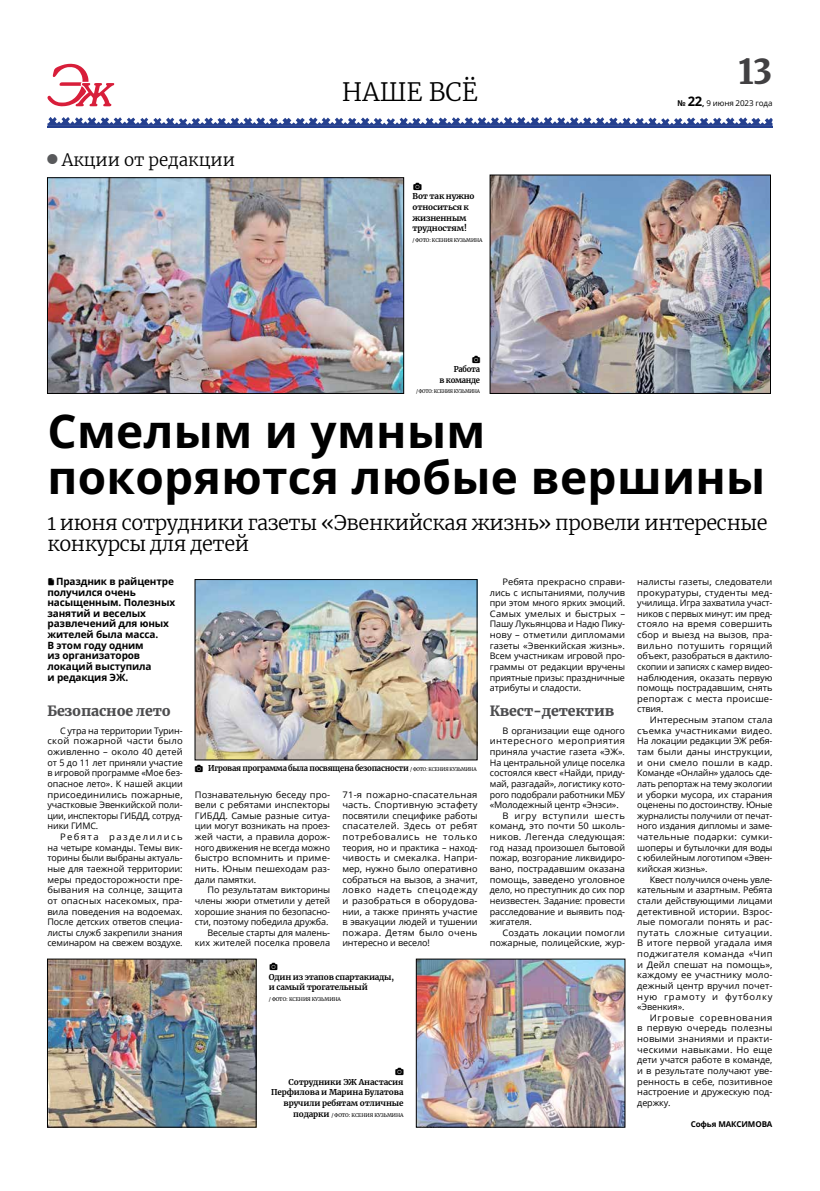
<style>
.page{position:relative;width:820px;height:1191px;background:#fff}
.page>*{position:absolute;margin:0;border:0;box-sizing:border-box;transform-origin:0 0}
.t1{font:700 46px/46.5px "Open Sans";letter-spacing:.005em;color:#000}
.t2{font:900 34px "Merriweather";color:#414042;scale:.95 1}
.t3{font:300 25px "Merriweather";color:#000}
.t4{font:300 20px/21.3px "Merriweather";letter-spacing:-.02em;color:#000}
.t5{font:300 17px "Merriweather";color:#000}
.t6{font:900 14px "Merriweather";letter-spacing:-.01em;color:#4d4d4f}
.t7{font:700 10px/10.6px "Open Sans";letter-spacing:-.015em;color:#000}
.t8{font:9px/10.6px "Open Sans";letter-spacing:-.01em;color:#000;text-align:justify}
.t9{font:9px/10.6px "Open Sans";letter-spacing:-.01em;color:#000;text-align:justify;scale:1.05 1}
.t10{font:9px/10.6px "Open Sans";letter-spacing:-.01em;color:#000;text-align:justify;scale:1.04 1}
.t11{font:9px "Open Sans";letter-spacing:.02em;color:#000;scale:1.05 1}
.t12{font:9px "Open Sans";letter-spacing:.045em;color:#000;scale:1.05 1}
.t13{font:9px "Open Sans";letter-spacing:.06em;color:#000;scale:1.05 1}
.t14{font:700 8px/10.6px "Merriweather";letter-spacing:-.02em;color:#000}
.t15{font:700 8px "Merriweather";letter-spacing:-.02em;color:#000;scale:.95 1}
.t16{font:8px "Open Sans";letter-spacing:-.015em;color:#000}
.t17{font:700 8px "Open Sans";letter-spacing:-.015em;color:#000}
.t18{font:700 8px/10.6px "Merriweather";letter-spacing:-.02em;color:#000;text-align:right;scale:.94 1}
.t19{font:5px "Merriweather";letter-spacing:-.015em;color:#000}
.t20{font:5px "Merriweather";letter-spacing:-.035em;color:#000;scale:.92 1}
.s1{font-weight:700}
.s2{font-weight:700;font-size:13px}
.s3{font-weight:400;font-size:5px}
.s4{font-weight:700;font-size:8px}
</style>
<div class="page">
<svg style="left:47px;top:117px;width:725px;height:9px"></svg>
<hr style="left:47px;top:127px;width:725px;height:1px;background:#25408f">
<svg style="left:47px;top:64px;width:67px;height:42px"></svg>
<img style="left:49px;top:180px;width:352px;height:211px">
<img style="left:491px;top:177px;width:277px;height:214px">
<img style="left:197px;top:581px;width:278px;height:177px">
<div style="left:195px;top:579px;width:282px;height:181px;border:1px solid #000"></div>
<img style="left:49px;top:961px;width:205px;height:164px">
<div style="left:47px;top:959px;width:209px;height:168px;border:1px solid #000"></div>
<img style="left:418px;top:961px;width:204px;height:164px">
<h3 class="t5" style="left:62px;top:148px;width:175px">Акции от редакции</h3>
<h3 class="t3" style="left:342px;top:74px;width:137px">НАШЕ ВСЁ</h3>
<p class="t14" style="left:412px;top:191px;width:64px">Вот так нужно относиться к жизненным трудностям!</p>
<p class="t19" style="left:412px;top:236px;width:71px">/ ФОТО: КСЕНИЯ КУЗЬМИНА</p>
<p class="t18" style="left:439px;top:364px;width:45px">Работа<br>в команде</p>
<p class="t20" style="left:416px;top:388px;width:71px">/ ФОТО: КСЕНИЯ КУЗЬМИНА</p>
<h2 class="t2" style="left:738px;top:48px;width:37px">13</h2>
<p class="t16" style="left:677px;top:98px;width:96px"><span class="s1">№</span> <span class="s2">22</span><span class="s1">,</span> 9 июня 2023 года</p>
<h1 class="t1" style="left:47px;top:407px;width:719px">Смелым и умным покоряются любые вершины</h1>
<h3 class="t4" style="left:47px;top:511px;width:721px">1 июня сотрудники газеты «Эвенкийская жизнь» провели интересные конкурсы для детей</h3>
<p class="t7" style="left:47px;top:575px;width:129px;text-indent:9px">Праздник в райцентре получился очень насыщенным. Полезных занятий и веселых развлечений для юных жителей была масса.<br>В этом году одним<br>из организаторов локаций выступила<br>и редакция ЭЖ.</p>
<h3 class="t6" style="left:47px;top:701px;width:125px">Безопасное лето</h3>
<p class="t8" style="left:47px;top:725px;width:137px;text-indent:13px">С утра на территории Турин&shy;ской пожарной части было оживленно – около 40 детей от 5 до 11 лет приняли участие в игровой программе «Мое без&shy;опасное лето». К нашей акции присоединились пожарные, участковые Эвенкийской поли&shy;ции, инспекторы ГИБДД, сотруд&shy;ники ГИМС.</p>
<p class="t9" style="left:47px;top:831px;width:130px;text-indent:13px">Ребята разделились на четыре команды. Темы вик&shy;торины были выбраны актуаль&shy;ные для таежной территории: меры предосторожности пре&shy;бывания на солнце, защита от опасных насекомых, пра&shy;вила поведения на водоемах.<br>После детских ответов специа&shy;листы служб закрепили знания семинаром на свежем воздухе.</p>
<p class="t10" style="left:489px;top:576px;width:131px;text-indent:13px">Ребята прекрасно справи&shy;лись с испытаниями, получив при этом много ярких эмоций.<br>Самых умелых и быстрых – Пашу Лукьянцова и Надю Пику&shy;нову – отметили дипломами газеты «Эвенкийская жизнь».<br>Всем участникам игровой про&shy;граммы от редакции вручены приятные призы: праздничные атрибуты и сладости.</p>
<h3 class="t6" style="left:489px;top:701px;width:126px">Квест-детектив</h3>
<p class="t8" style="left:502px;top:725px;width:124px">В организации еще одного</p>
<p class="t12" style="left:489px;top:735px;width:130px">интересного мероприятия</p>
<p class="t8" style="left:489px;top:746px;width:137px">приняла участие газета «ЭЖ».</p>
<p class="t8" style="left:489px;top:757px;width:137px">На центральной улице поселка</p>
<p class="t8" style="left:489px;top:767px;width:137px">состоялся квест «Найди, приду-</p>
<p class="t8" style="left:489px;top:778px;width:137px">май, разгадай», логистику кото-</p>
<p class="t8" style="left:489px;top:788px;width:137px">рого подобрали работники МБУ</p>
<p class="t8" style="left:489px;top:799px;width:130px">«Молодежный центр «Энэси».</p>
<p class="t13" style="left:502px;top:809px;width:118px">В игру вступили шесть</p>
<p class="t10" style="left:489px;top:820px;width:131px">команд, это почти 50 школь-</p>
<p class="t11" style="left:489px;top:830px;width:130px">ников. Легенда следующая:</p>
<p class="t8" style="left:489px;top:842px;width:137px">год назад произошел бытовой</p>
<p class="t8" style="left:489px;top:852px;width:137px">пожар, возгорание ликвидиро-</p>
<p class="t8" style="left:489px;top:863px;width:137px">вано, пострадавшим оказана</p>
<p class="t8" style="left:489px;top:873px;width:137px">помощь, заведено уголовное</p>
<p class="t8" style="left:489px;top:884px;width:137px">дело, но преступник до сих пор</p>
<p class="t8" style="left:489px;top:895px;width:137px">неизвестен. Задание: провести</p>
<p class="t8" style="left:489px;top:905px;width:137px">расследование и выявить под-</p>
<p class="t8" style="left:489px;top:916px;width:44px">жигателя.</p>
<p class="t10" style="left:502px;top:927px;width:119px">Создать локации помогли</p>
<p class="t8" style="left:489px;top:937px;width:137px">пожарные, полицейские, жур-</p>
<p class="t8" style="left:637px;top:576px;width:137px">налисты газеты, следователи прокуратуры, студенты мед&shy;училища. Игра захватила участ&shy;ников с первых минут: им пред&shy;стояло на время совершить сбор и выезд на вызов, пра&shy;вильно потушить горящий объект, разобраться в дактило&shy;скопии и записях с камер видео&shy;наблюдения, оказать первую помощь пострадавшим, снять репортаж с места происше&shy;ствия.</p>
<p class="t10" style="left:637px;top:714px;width:131px;text-indent:13px">Интересным этапом стала съемка участниками видео.<br>На локации редакции ЭЖ ребя&shy;там были даны инструкции, и они смело пошли в кадр.<br>Команде «Онлайн» удалось сде&shy;лать репортаж на тему экологии и уборки мусора, их старания оценены по достоинству. Юные журналисты получили от печат&shy;ного издания дипломы и заме&shy;чательные подарки: сумки&shy;шоперы и бутылочки для воды с юбилейным логотипом «Эвен&shy;кийская жизнь».</p>
<p class="t8" style="left:637px;top:873px;width:137px;text-indent:13px">Квест получился очень увле&shy;кательным и азартным. Ребята стали действующими лицами детективной истории. Взрос&shy;лые помогали понять и рас&shy;путать сложные ситуации.<br>В итоге первой угадала имя поджигателя команда «Чип и Дейл спешат на помощь», каждому ее участнику моло&shy;дежный центр вручил почет&shy;ную грамоту и футболку «Эвенкия».</p>
<p class="t9" style="left:637px;top:1012px;width:130px;text-indent:13px">Игровые соревнования в первую очередь полезны новыми знаниями и практи&shy;ческими навыками. Но еще дети учатся работе в команде, и в результате получают уве&shy;ренность в себе, позитивное настроение и дружескую под&shy;держку.</p>
<p class="t17" style="left:690px;top:1118px;width:83px">Софья МАКСИМОВА</p>
<p class="t15" style="left:208px;top:763px;width:284px">Игровая программа была посвящена безопасности <span class="s3">/ ФОТО: КСЕНИЯ КУЗЬМИНА</span></p>
<p class="t8" style="left:195px;top:788px;width:137px">Познавательную беседу про&shy;вели с ребятами инспекторы ГИБДД. Самые разные ситуа&shy;ции могут возникать на проез&shy;жей части, а правила дорож&shy;ного движения не всегда можно быстро вспомнить и приме&shy;нить. Юным пешеходам раз&shy;дали памятки.</p>
<p class="t8" style="left:195px;top:884px;width:137px;text-align:right">По результатам викторины члены жюри отметили у детей хорошие знания по безопасно&shy;сти, поэтому победила дружба.<br>Веселые старты для малень&shy;ких жителей поселка провела</p>
<p class="t9" style="left:342px;top:788px;width:130px">71-я пожарно-спасательная часть. Спортивную эстафету посвятили специфике работы спасателей. Здесь от ребят потребовались не только теория, но и практика – наход&shy;чивость и смекалка. Напри&shy;мер, нужно было оперативно собраться на вызов, а значит, ловко надеть спецодежду и разобраться в оборудова&shy;нии, а также принять участие в эвакуации людей и тушении пожара. Детям было очень интересно и весело!</p>
<p class="t14" style="left:269px;top:971px;width:127px">Один из этапов спартакиады, и самый трогательный</p>
<p class="t19" style="left:269px;top:995px;width:74px">/ ФОТО: КСЕНИЯ КУЗЬМИНА</p>
<p class="t14" style="left:271px;top:1076px;width:134px;text-align:right">Сотрудники ЭЖ Анастасия<br>Перфилова и Марина Булатова вручили ребятам отличные</p>
<p class="t19" style="left:293px;top:1111px;width:112px"><span class="s4">подарки</span> / ФОТО: КСЕНИЯ КУЗЬМИНА</p>
</div>
